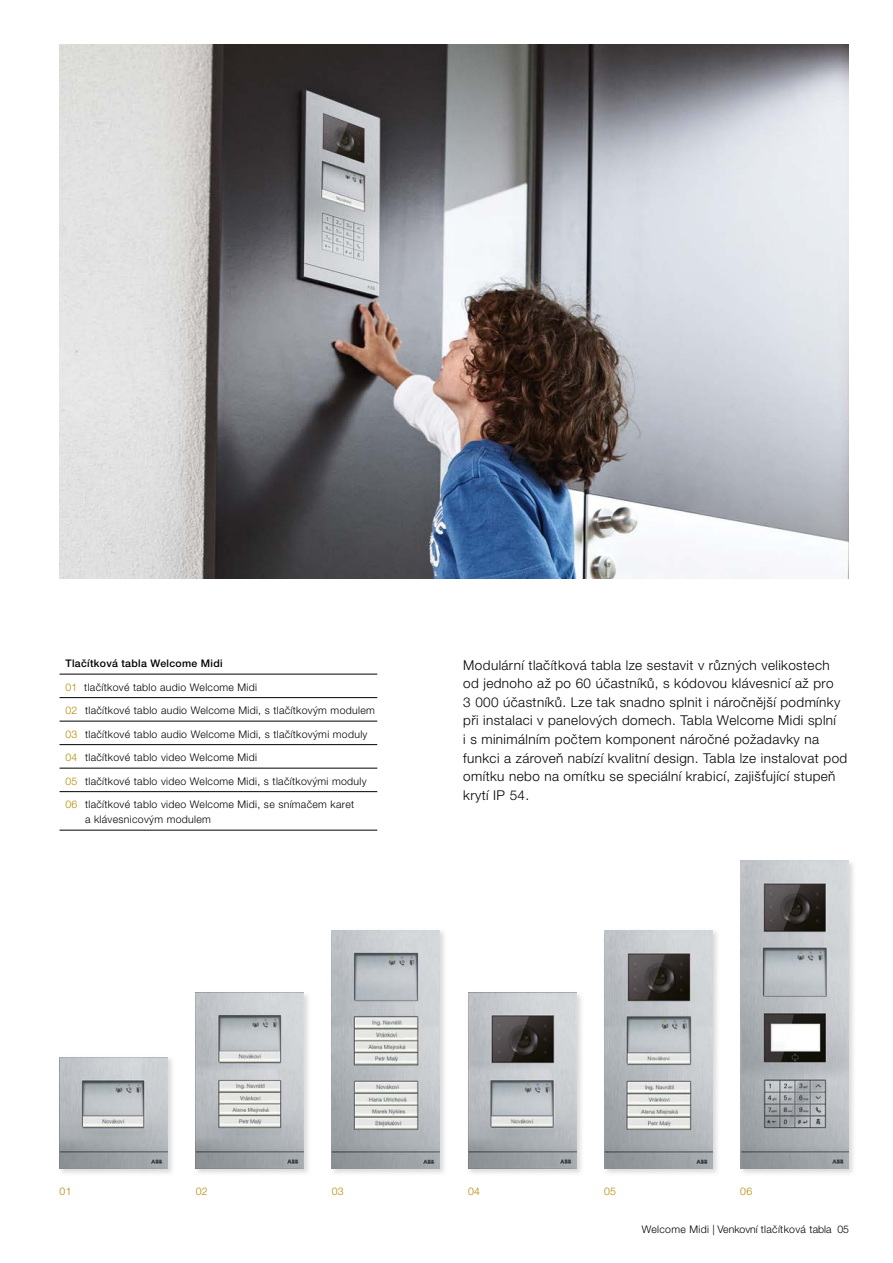
<style>
.page{position:relative;width:893px;height:1263px;background:#fff}
.page>*{position:absolute;margin:0;border:0;box-sizing:border-box;transform-origin:0 0}
.t1{font:300 13.5px/18.6px "Helvetica Neue CE";letter-spacing:.03em;color:#000}
.t2{font:300 10.5px/15px "Helvetica Neue CE";letter-spacing:.03em;color:#000}
.t3{font:500 10.5px "Helvetica Neue CE";letter-spacing:.03em;color:#000}
.t4{font:300 10.5px "Helvetica Neue CE";letter-spacing:.03em;color:#b38900}
.s1{color:#b38900}
</style>
<div class="page">
<img style="left:59px;top:45px;width:789px;height:533px">
<hr style="left:60px;top:674px;width:317px;height:1px;background:#000">
<hr style="left:60px;top:697px;width:317px;height:1px;background:#000">
<hr style="left:60px;top:721px;width:317px;height:1px;background:#000">
<hr style="left:60px;top:744px;width:317px;height:1px;background:#000">
<hr style="left:60px;top:768px;width:317px;height:1px;background:#000">
<hr style="left:60px;top:791px;width:317px;height:1px;background:#000">
<hr style="left:60px;top:830px;width:317px;height:1px;background:#000">
<img style="left:60px;top:1057px;width:108px;height:111px">
<img style="left:196px;top:992px;width:108px;height:176px">
<img style="left:332px;top:930px;width:108px;height:238px">
<img style="left:468px;top:992px;width:113px;height:181px">
<img style="left:468px;top:992px;width:108px;height:176px">
<img style="left:604px;top:930px;width:113px;height:243px">
<img style="left:604px;top:930px;width:108px;height:238px">
<img style="left:740px;top:860px;width:113px;height:314px">
<img style="left:740px;top:861px;width:108px;height:307px">
<p class="t3" style="left:65px;top:657px;width:159px">Tlačítková tabla Welcome Midi</p>
<p class="t2" style="left:65px;top:680px;width:193px"><span class="s1">01</span> tlačítkové tablo audio Welcome Midi</p>
<p class="t2" style="left:65px;top:703px;width:311px"><span class="s1">02</span> tlačítkové tablo audio Welcome Midi, s tlačítkovým modulem</p>
<p class="t2" style="left:65px;top:727px;width:303px"><span class="s1">03</span> tlačítkové tablo audio Welcome Midi, s tlačítkovými moduly</p>
<p class="t2" style="left:65px;top:750px;width:193px"><span class="s1">04</span> tlačítkové tablo video Welcome Midi</p>
<p class="t2" style="left:65px;top:774px;width:303px"><span class="s1">05</span> tlačítkové tablo video Welcome Midi, s tlačítkovými moduly</p>
<p class="t2" style="left:85px;top:797px;width:271px;text-indent:-20px"><span class="s1">06</span> tlačítkové tablo video Welcome Midi, se snímačem karet a klávesnicovým modulem</p>
<p class="t1" style="left:463px;top:656px;width:386px">Modulární tlačítková tabla lze sestavit v různých velikostech od jednoho až po 60 účastníků, s kódovou klávesnicí až pro<br>3 000 účastníků. Lze tak snadno splnit i náročnější podmínky při instalaci v panelových domech. Tabla Welcome Midi splní<br>i s minimálním počtem komponent náročné požadavky na funkci a zároveň nabízí kvalitní design. Tabla lze instalovat pod omítku nebo na omítku se speciální krabicí, zajišťující stupeň krytí IP 54.</p>
<p class="t4" style="left:60px;top:1185px;width:13px">01</p>
<p class="t4" style="left:196px;top:1185px;width:13px">02</p>
<p class="t4" style="left:332px;top:1185px;width:13px">03</p>
<p class="t4" style="left:468px;top:1185px;width:13px">04</p>
<p class="t4" style="left:604px;top:1185px;width:13px">05</p>
<p class="t4" style="left:740px;top:1185px;width:13px">06</p>
<p class="t2" style="left:642px;top:1222px;width:209px">Welcome Midi | Venkovní tlačítková tabla 05</p>
</div>
